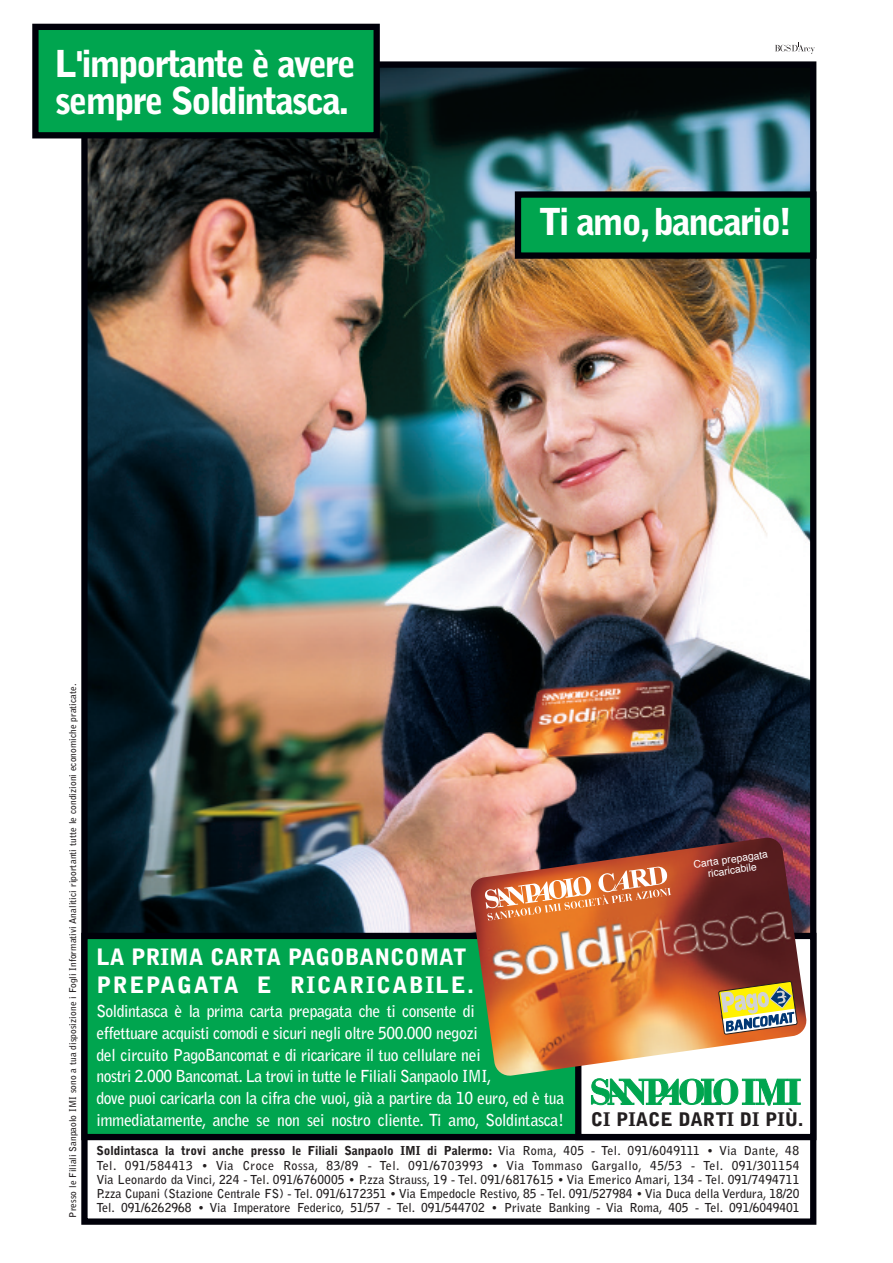
<style>
.page{position:relative;width:893px;height:1263px;background:#fff}
.page>*{position:absolute;margin:0;border:0;box-sizing:border-box;transform-origin:0 0}
.t1{font:900 36.9px/36.9px "Bell Gothic";color:#fff}
.t2{font:900 22.5px/28.5px "Bell Gothic";color:#fff}
.t3{font:900 18.6px "Bell Gothic";color:#231f20}
.t4{font:700 16.5px/21.8px "Bell Gothic";letter-spacing:-.02em;color:#fff;scale:.95 1}
.t5{font:700 12.3px/14.2px "Bell Gothic";color:#231f20;text-align:justify}
.t6{font:10.35px/10.9px "Helvetica";color:#fff;text-align:center}
.t7{font:700 9.3px "Bell Gothic";letter-spacing:.005em;color:#231f20}
.s1{font-weight:900}
</style>
<div class="page">
<img style="left:88px;top:68px;width:721px;height:865px">
<div style="left:81px;top:61px;width:735px;height:1164px;border:6px solid #000009"></div>
<div style="left:84px;top:936px;width:595px;height:201px;background:#00a54f"></div>
<div style="left:81px;top:933px;width:601px;height:207px;border:6px solid #000009"></div>
<div style="left:578px;top:936px;width:235px;height:201px;background:#fff"></div>
<svg style="left:591px;top:1078px;width:209px;height:27px"></svg>
<div style="left:575px;top:933px;width:241px;height:207px;border:6px solid #000009"></div>
<div style="left:35px;top:27px;width:342px;height:108px;background:#00a54f"></div>
<div style="left:32px;top:24px;width:348px;height:114px;border:6px solid #000009"></div>
<div style="left:518px;top:195px;width:295px;height:61px;background:#00a54f"></div>
<div style="left:515px;top:191px;width:301px;height:68px;border:6px solid #000009"></div>
<svg style="left:775px;top:42px;width:40px;height:12px"></svg>
<img style="left:470px;top:837px;width:337px;height:240px">
<svg style="left:718px;top:981px;width:79px;height:53px;background:#b2a164"></svg>
<svg style="left:484px;top:866px;width:187px;height:55px;background:#dc8254"></svg>
<h1 class="t1" style="left:55px;top:48px;width:302px">L'importante è avere sempre Soldintasca.</h1>
<h1 class="t1" style="left:539px;top:206px;width:255px">Ti amo,bancario!</h1>
<p class="t7" style="left:69px;top:1217px;width:535px;rotate:-90deg">Presso le Filiali Sanpaolo IMI sono a tua disposizione i Fogli Informativi Analitici riportanti tutte le condizioni economiche praticate.</p>
<h2 class="t2" style="left:96px;top:944px;width:379px">LA PRIMA CARTA PAGOBANCOMAT<br>PREPAGATA E RICARICABILE.</h2>
<p class="t4" style="left:96px;top:1001px;width:494px">Soldintasca è la prima carta prepagata che ti consente di<br>effettuare acquisti comodi e sicuri negli oltre 500.000 negozi<br>del circuito PagoBancomat e di ricaricare il tuo cellulare nei<br>nostri 2.000 Bancomat. La trovi in tutte le Filiali Sanpaolo IMI,<br>dove puoi caricarla con la cifra che vuoi, già a partire da 10 euro, ed è tua immediatamente, anche se non sei nostro cliente. Ti amo, Soldintasca!</p>
<p class="t6" style="left:693px;top:860px;width:76px;rotate:-8deg">Carta prepagata ricaricabile</p>
<h3 class="t3" style="left:591px;top:1113px;width:214px">CI PIACE DARTI DI PIÙ.</h3>
<p class="t5" style="left:96px;top:1144px;width:705px"><span class="s1">Soldintasca la trovi anche presso le Filiali Sanpaolo IMI di Palermo:</span> Via Roma, 405 - Tel. 091/6049111 • Via Dante, 48<br>Tel. 091/584413 • Via Croce Rossa, 83/89 - Tel. 091/6703993 • Via Tommaso Gargallo, 45/53 - Tel. 091/301154<br>Via Leonardo da Vinci, 224 - Tel. 091/6760005 • P.zza Strauss, 19 - Tel. 091/ 6817615 • Via Emerico Amari, 134 - Tel. 091/7494711<br>P.zza Cupani (Stazione Centrale FS) - Tel. 091/6172351 • Via Empedocle Restivo, 85 - Tel. 091/527984 • Via Duca della Verdura, 18/20<br>Tel. 091/6262968 • Via Imperatore Federico, 51/57 - Tel. 091/544702 • Private Banking - Via Roma, 405 - Tel. 091/6049401</p>
</div>
